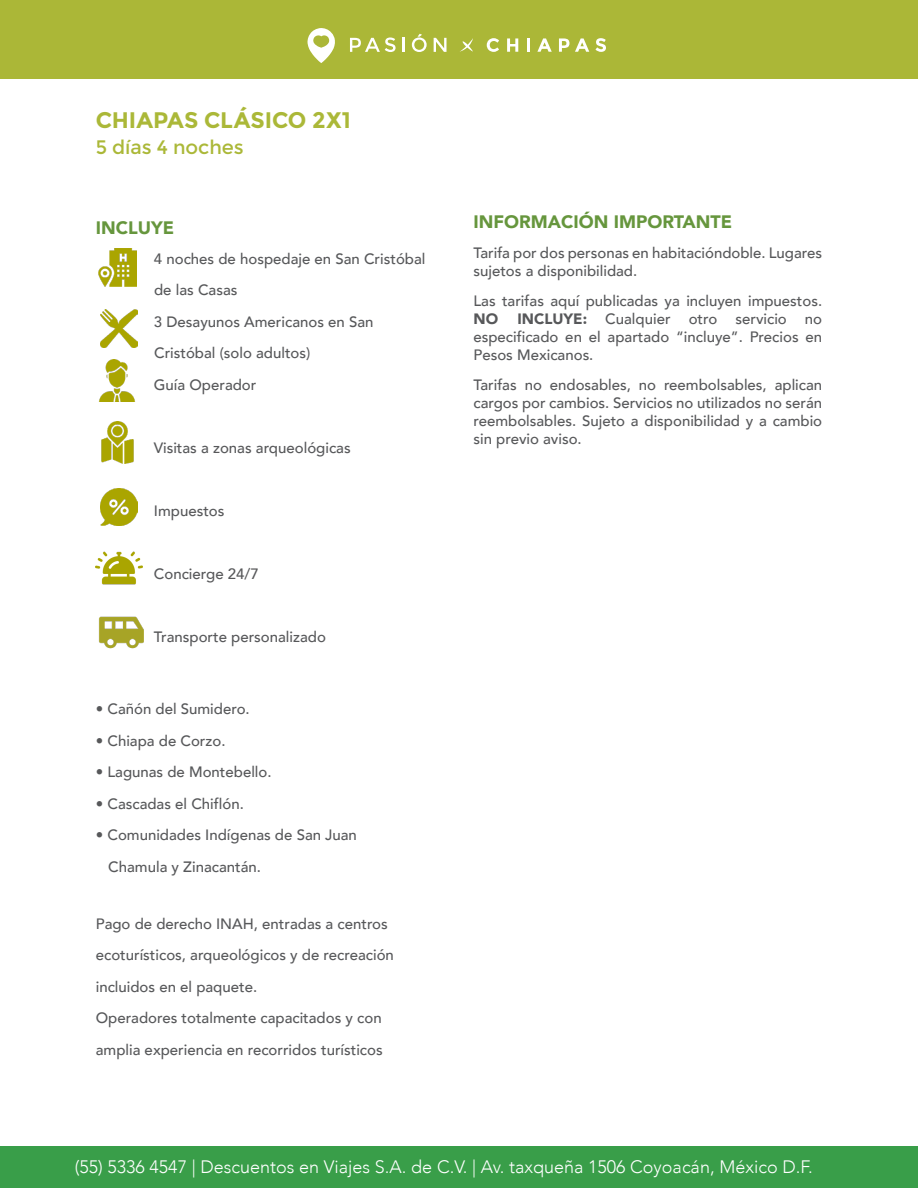
<style>
.page{position:relative;width:918px;height:1188px;background:#fff}
.page>*{position:absolute;margin:0;border:0;box-sizing:border-box;transform-origin:0 0}
.t1{font:700 22.5px "Montserrat";color:#abb838}
.t2{font:19.5px "Montserrat";letter-spacing:-.005em;color:#abb838}
.t3{font:300 18px "Avenir";color:#fff}
.t4{font:900 18px "Avenir";color:#66963d}
.t5{font:500 15px/18px "Avenir";color:#57585a}
.s1{font-weight:900}
</style>
<div class="page">
<div style="left:0;top:1146px;width:918px;height:42px;background:#399e49"></div>
<div style="left:0;top:0;width:918px;height:78px;background:#abb737"></div>
<svg style="left:487px;top:38px;width:12px;height:14px"></svg>
<svg style="left:507px;top:38px;width:11px;height:14px"></svg>
<hr style="left:527px;top:38px;width:3px;height:14px;background:#fff">
<svg style="left:537px;top:38px;width:15px;height:14px"></svg>
<svg style="left:559px;top:38px;width:10px;height:14px"></svg>
<svg style="left:575px;top:38px;width:14px;height:14px"></svg>
<svg style="left:595px;top:38px;width:11px;height:14px"></svg>
<svg style="left:350px;top:37px;width:46px;height:15px"></svg>
<hr style="left:402px;top:38px;width:3px;height:14px;background:#fff">
<svg style="left:412px;top:34px;width:15px;height:18px"></svg>
<svg style="left:434px;top:38px;width:13px;height:14px"></svg>
<svg style="left:307px;top:28px;width:28px;height:35px"></svg>
<svg style="left:460px;top:38px;width:13px;height:14px"></svg>
<img style="left:98px;top:248px;width:38px;height:38px">
<img style="left:100px;top:310px;width:38px;height:38px">
<img style="left:99px;top:359px;width:36px;height:42px">
<img style="left:101px;top:422px;width:33px;height:42px">
<img style="left:100px;top:488px;width:38px;height:38px">
<img style="left:96px;top:551px;width:46px;height:34px">
<img style="left:99px;top:616px;width:44px;height:33px">
<p class="t1" style="left:96px;top:107px;width:257px">CHIAPAS CLÁSICO 2X1</p>
<p class="t2" style="left:96px;top:136px;width:149px">5 días 4 noches</p>
<p class="t4" style="left:96px;top:212px;width:80px">INCLUYE</p>
<p class="t5" style="left:154px;top:249px;width:273px">4 noches de hospedaje en San Cristóbal</p>
<p class="t5" style="left:154px;top:280px;width:85px">de las Casas</p>
<p class="t5" style="left:154px;top:312px;width:221px">3 Desayunos Americanos en San</p>
<p class="t5" style="left:154px;top:343px;width:158px">Cristóbal (solo adultos)</p>
<p class="t5" style="left:154px;top:375px;width:104px">Guía Operador</p>
<p class="t5" style="left:154px;top:438px;width:198px">Visitas a zonas arqueológicas</p>
<p class="t5" style="left:154px;top:501px;width:72px">Impuestos</p>
<p class="t5" style="left:154px;top:564px;width:106px">Concierge 24/7</p>
<p class="t5" style="left:154px;top:627px;width:174px">Transporte personalizado</p>
<p class="t5" style="left:96px;top:699px;width:155px">• Cañón del Sumidero.</p>
<p class="t5" style="left:96px;top:730px;width:131px">• Chiapa de Corzo.</p>
<p class="t5" style="left:96px;top:762px;width:177px">• Lagunas de Montebello.</p>
<p class="t5" style="left:96px;top:793px;width:150px">• Cascadas el Chiflón.</p>
<p class="t5" style="left:96px;top:825px;width:263px">• Comunidades Indígenas de San Juan</p>
<p class="t5" style="left:108px;top:856px;width:154px">Chamula y Zinacantán.</p>
<p class="t5" style="left:96px;top:914px;width:294px">Pago de derecho INAH, entradas a centros</p>
<p class="t5" style="left:96px;top:945px;width:300px">ecoturísticos, arqueológicos y de recreación</p>
<p class="t5" style="left:96px;top:977px;width:163px">incluidos en el paquete.</p>
<p class="t5" style="left:96px;top:1008px;width:287px">Operadores totalmente capacitados y con</p>
<p class="t5" style="left:96px;top:1040px;width:288px">amplia experiencia en recorridos turísticos</p>
<p class="t4" style="left:473px;top:206px;width:260px">INFORMACIÓN IMPORTANTE</p>
<p class="t5" style="left:473px;top:243px;width:350px">Tarifa por dos personas en habitacióndoble. Lugares sujetos a disponibilidad.</p>
<p class="t5" style="left:473px;top:291px;width:350px">Las tarifas aquí publicadas ya incluyen impuestos.<br><span class="s1">NO</span></p>
<p class="t5" style="left:473px;top:309px;width:350px;text-align:justify;text-indent:44px"><span class="s1">INCLUYE:</span> Cualquier otro servicio no especificado en el apartado “incluye”. Precios en Pesos Mexicanos.</p>
<p class="t5" style="left:473px;top:375px;width:350px;text-align:justify">Tarifas no endosables, no reembolsables, aplican cargos por cambios. Servicios no utilizados no serán reembolsables. Sujeto a disponibilidad y a cambio sin previo aviso.</p>
<p class="t3" style="left:75px;top:1156px;width:740px">(55) 5336 4547 | Descuentos en Viajes S.A. de C.V. | Av. taxqueña 1506 Coyoacán, México D.F.</p>
</div>
